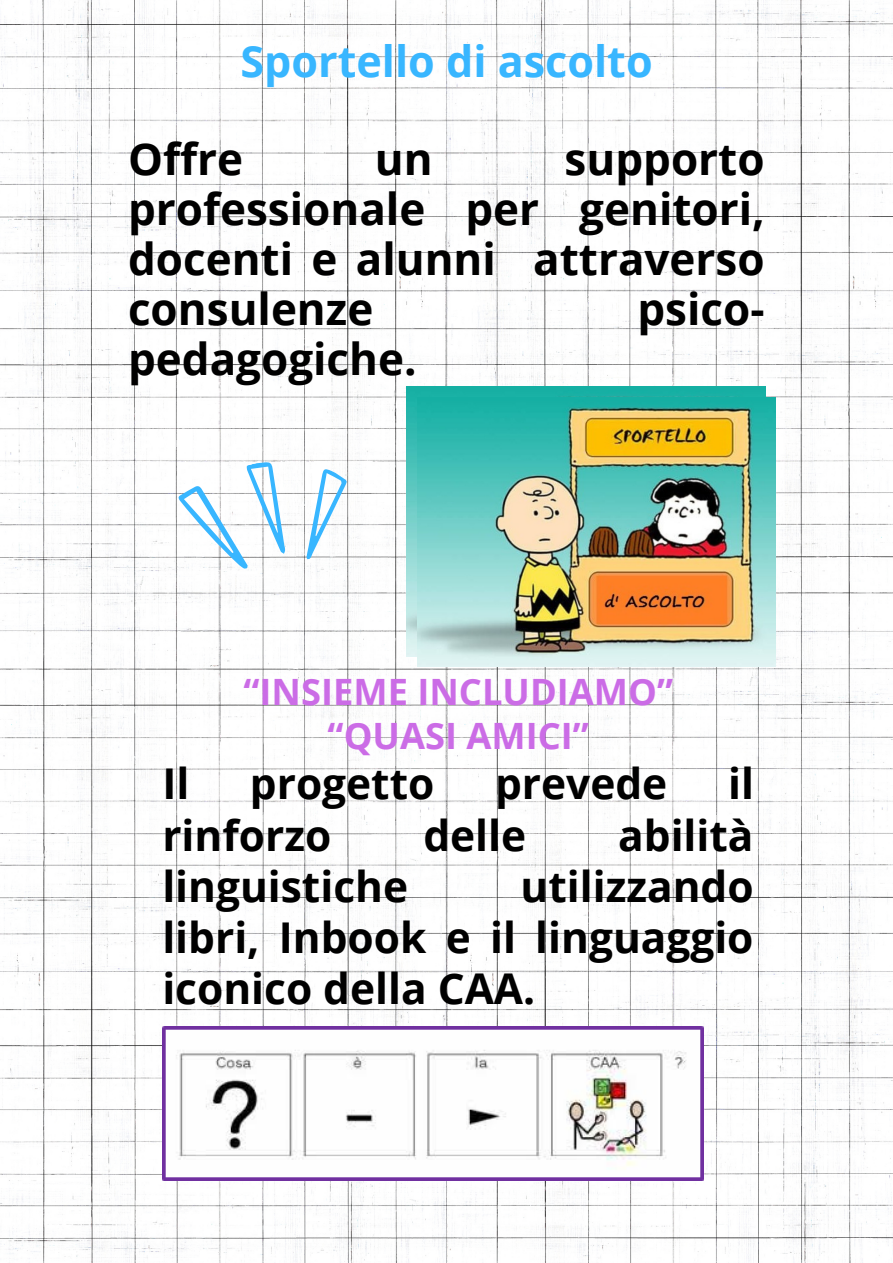
<style>
.page{position:relative;width:893px;height:1263px;background:#fff}
.page>*{position:absolute;margin:0;border:0;box-sizing:border-box;transform-origin:0 0}
.t1{font:700 43.95px/49.9px "Open Sans";color:#000;text-align:justify}
.t2{font:700 43.12px "Open Sans";color:#38b6ff}
.t3{font:700 42.45px/51.3px "Open Sans";color:#000;text-align:justify}
.t4{font:700 36.3px/44.1px "Open Sans";color:#cb6ce6;text-align:center}
</style>
<div class="page">
<img style="left:0;top:0;width:893px;height:1263px">
<svg style="left:174px;top:442px;width:189px;height:145px"></svg>
<img style="left:407px;top:387px;width:358px;height:269px">
<img style="left:162px;top:1026px;width:541px;height:155px">
<img style="left:417px;top:397px;width:359px;height:270px">
<p class="t2" style="left:240px;top:31px;width:414px">Sportello di ascolto</p>
<p class="t1" style="left:128px;top:133px;width:116px">Offre</p>
<p class="t1" style="left:375px;top:133px;width:59px">un</p>
<p class="t1" style="left:128px;top:133px;width:638px;text-indent:436px">supporto professionale per genitori, docenti e alunni attraverso consulenze</p>
<p class="t1" style="left:637px;top:283px;width:129px">psico-</p>
<p class="t1" style="left:128px;top:333px;width:290px">pedagogiche.</p>
<p class="t4" style="left:243px;top:669px;width:431px">“INSIEME INCLUDIAMO” “QUASI AMICI”</p>
<p class="t3" style="left:162px;top:757px;width:28px">Il</p>
<p class="t3" style="left:250px;top:757px;width:186px">progetto</p>
<p class="t3" style="left:495px;top:757px;width:174px">prevede</p>
<p class="t3" style="left:728px;top:757px;width:27px">il</p>
<p class="t3" style="left:162px;top:808px;width:170px">rinforzo</p>
<p class="t3" style="left:423px;top:808px;width:104px">delle</p>
<p class="t3" style="left:618px;top:808px;width:137px">abilità</p>
<p class="t3" style="left:162px;top:860px;width:247px">linguistiche</p>
<p class="t3" style="left:162px;top:860px;width:593px;text-indent:358px">utilizzando libri, Inbook e il linguaggio iconico della CAA.</p>
</div>
